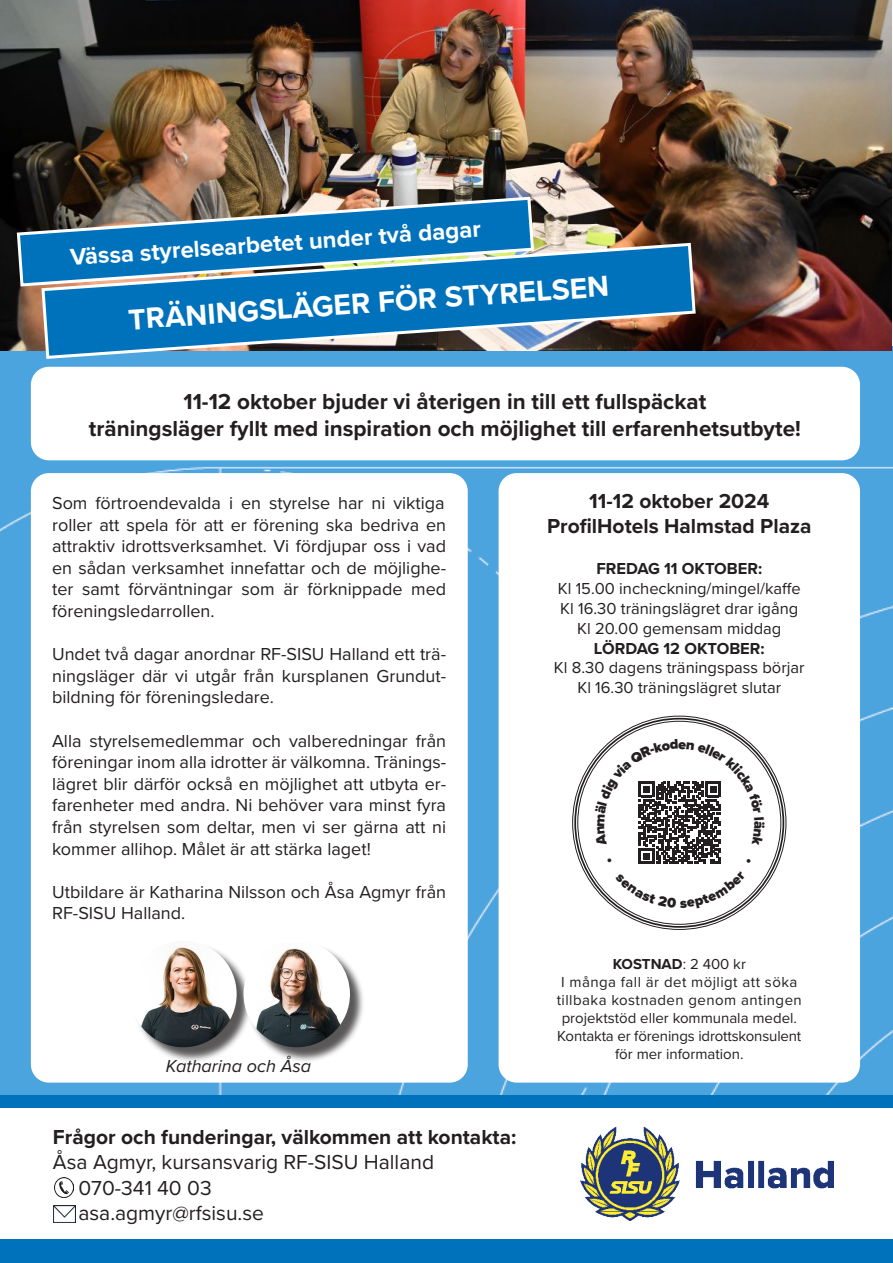
<style>
.page{position:relative;width:893px;height:1263px;background:#fff}
.page>*{position:absolute;margin:0;border:0;box-sizing:border-box;transform-origin:0 0}
.t1{font:700 30px "Proxima Nova";color:#fff}
.t2{font:700 24px "Proxima Nova";color:#fff}
.t3{font:700 22.5px/27px "Proxima Nova";color:#231f20;text-align:center}
.t4{font:700 21px/25.2px "Proxima Nova";color:#231f20;text-align:center}
.t5{font:21px/25.2px "Proxima Nova";color:#231f20}
.t6{font:18px/21.6px "Proxima Nova";color:#231f20;text-align:justify}
.t7{font:italic 18px "Proxima Nova";color:#231f20}
.t8{font:16.5px/19.8px "Proxima Nova";color:#231f20;text-align:center}
.t9{font:700 16.5px "Proxima Nova";color:#231f20}
.t10{font:15px/18px "Proxima Nova";color:#231f20;text-align:center}
.s1{font-weight:700}
</style>
<div class="page">
<img style="left:0;top:347px;width:893px;height:748px">
<div style="left:499px;top:473px;width:361px;height:609px;background:#fff;border-radius:18px"></div>
<div style="left:31px;top:473px;width:437px;height:609px;background:#fff;border-radius:18px"></div>
<img style="left:580px;top:1127px;width:254px;height:93px">
<div style="left:0;top:1239px;width:893px;height:24px;background:#0072bc"></div>
<div style="left:31px;top:367px;width:829px;height:93px;background:#fff;border-radius:18px"></div>
<div style="left:0;top:1095px;width:893px;height:13px;background:#0072bc"></div>
<div style="left:132px;top:943px;width:120px;height:119px;background:#231f20;opacity:.75"></div>
<img style="left:130px;top:941px;width:107px;height:106px;border-radius:53px">
<div style="left:246px;top:945px;width:119px;height:118px;background:#231f20;opacity:.75"></div>
<img style="left:244px;top:943px;width:106px;height:104px">
<img style="left:53px;top:1205px;width:22px;height:17px">
<img style="left:55px;top:1178px;width:19px;height:19px">
<svg style="left:575px;top:719px;width:208px;height:208px"></svg>
<img style="left:0;top:0;width:892px;height:351px">
<img style="left:15px;top:195px;width:521px;height:93px">
<svg style="left:40px;top:241px;width:657px;height:119px;background:#2e7fb3"></svg>
<svg style="left:595px;top:739px;width:170px;height:125px"></svg>
<svg style="left:615px;top:871px;width:131px;height:37px"></svg>
<h2 class="t2" style="left:69px;top:240px;width:413px;rotate:-4deg">Vässa styrelsearbetet under två dagar</h2>
<h1 class="t1" style="left:127px;top:297px;width:483px;rotate:-4deg">TRÄNINGSLÄGER FÖR STYRELSEN</h1>
<p class="t3" style="left:89px;top:387px;width:714px">11-12 oktober bjuder vi återigen in till ett fullspäckat<br>träningsläger fyllt med inspiration och möjlighet till erfarenhetsutbyte!</p>
<p class="t6" style="left:52px;top:491px;width:396px">Som förtroendevalda i en styrelse har ni viktiga roller att spela för att er förening ska bedriva en attraktiv idrottsverksamhet. Vi fördjupar oss i vad en sådan verksamhet innefattar och de möjlighe&shy;ter samt förväntningar som är förknippade med föreningsledarrollen.</p>
<p class="t6" style="left:52px;top:642px;width:395px">Undet två dagar anordnar RF-SISU Halland ett trä&shy;ningsläger där vi utgår från kursplanen Grundut&shy;bildning för föreningsledare.</p>
<p class="t6" style="left:52px;top:729px;width:396px">Alla styrelsemedlemmar och valberedningar från föreningar inom alla idrotter är välkomna. Tränings&shy;lägret blir därför också en möjlighet att utbyta er&shy;farenheter med andra. Ni behöver vara minst fyra från styrelsen som deltar, men vi ser gärna att ni kommer allihop. Målet är att stärka laget!</p>
<p class="t6" style="left:52px;top:880px;width:395px">Utbildare är Katharina Nilsson och Åsa Agmyr från<br>RF-SISU Halland.</p>
<p class="t7" style="left:166px;top:1053px;width:147px">Katharina och Åsa</p>
<p class="t4" style="left:53px;top:1124px;width:465px">Frågor och funderingar, välkommen att kontakta:</p>
<p class="t5" style="left:78px;top:1149px;width:357px;text-indent:-26px">Åsa Agmyr, kursansvarig RF-SISU Halland<br>070-341 40 03<br>asa.agmyr@rfsisu.se</p>
<p class="t4" style="left:547px;top:488px;width:266px">11-12 oktober 2024<br>ProfilHotels Halmstad Plaza</p>
<p class="t9" style="left:596px;top:556px;width:167px">FREDAG 11 OKTOBER:</p>
<p class="t8" style="left:558px;top:578px;width:245px">Kl 15.00 incheckning/mingel/kaffe<br>Kl 16.30 träningslägret drar igång<br>Kl 20.00 gemensam middag</p>
<p class="t9" style="left:594px;top:636px;width:172px">LÖRDAG 12 OKTOBER:</p>
<p class="t8" style="left:554px;top:657px;width:252px">Kl 8.30 dagens träningspass börjar<br>Kl 16.30 träningslägret slutar</p>
<p class="t10" style="left:557px;top:954px;width:247px"><span class="s1">KOSTNAD</span>: 2 400 kr<br>I många fall är det möjligt att söka tillbaka kostnaden genom antingen projektstöd eller kommunala medel.<br>Kontakta er förenings idrottskonsulent för mer information.</p>
</div>
